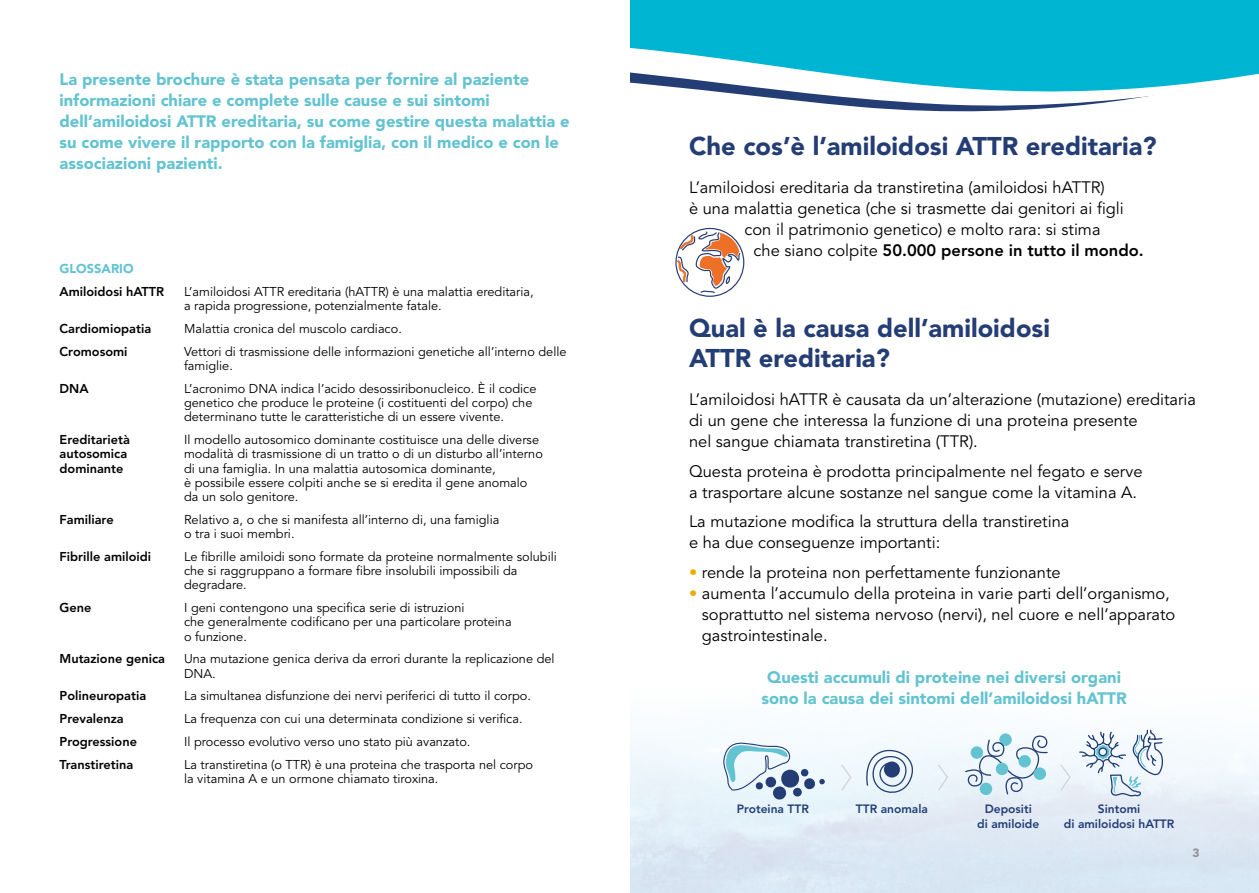
<style>
.page{position:relative;width:1259px;height:893px;background:#fff}
.page>*{position:absolute;margin:0;border:0;box-sizing:border-box;transform-origin:0 0}
.t1{font:900 25.5px/30px "Avenir LT Std";color:#243d75}
.t2{font:16.5px/21px "Avenir LT Std";color:#000}
.t3{font:900 16.5px/21px "Avenir LT Std";color:#63c3d1;text-align:center}
.t4{font:800 16.5px "Avenir LT Std";color:#000}
.t5{font:12.75px/14.2px "Avenir LT Std";color:#000}
.t6{font:800 12.75px "Avenir LT Std";color:#000}
.t7{font:900 12.75px "Avenir LT Std";color:#63c3d1}
.t8{font:800 12px/14.4px "Avenir LT Std";color:#243d75;text-align:center}
.t9{font:900 12px "Avenir LT Std";color:#949292}
.s1{font-weight:400}
.s2{color:#ecac00}
</style>
<div class="page">
<div style="left:630px;top:0;width:629px;height:30px;background:#00b5d2"></div>
<svg style="left:630px;top:30px;width:629px;height:82px;fill:#00b5d2"></svg>
<svg style="left:675px;top:227px;width:70px;height:70px"></svg>
<svg style="left:721px;top:741px;width:104px;height:59px"></svg>
<svg style="left:999px;top:733px;width:12px;height:13px"></svg>
<svg style="left:840px;top:735px;width:231px;height:60px"></svg>
<svg style="left:1078px;top:729px;width:85px;height:69px"></svg>
<p class="t3" style="left:60px;top:68px;width:511px;text-align:left">La presente brochure è stata pensata per fornire al paziente informazioni chiare e complete sulle cause e sui sintomi dell’amiloidosi ATTR ereditaria, su come gestire questa malattia e su come vivere il rapporto con la famiglia, con il medico e con le associazioni pazienti.</p>
<p class="t7" style="left:60px;top:261px;width:76px">GLOSSARIO</p>
<p class="t6" style="left:60px;top:284px;width:106px">Amiloidosi hATTR</p>
<p class="t5" style="left:184px;top:285px;width:351px">L’amiloidosi ATTR ereditaria (hATTR) è una malattia ereditaria, a rapida progressione, potenzialmente fatale.</p>
<p class="t6" style="left:60px;top:321px;width:93px">Cardiomiopatia</p>
<p class="t5" style="left:184px;top:322px;width:219px">Malattia cronica del muscolo cardiaco.</p>
<p class="t6" style="left:60px;top:344px;width:69px">Cromosomi</p>
<p class="t5" style="left:184px;top:345px;width:384px">Vettori di trasmissione delle informazioni genetiche all’interno delle famiglie.</p>
<p class="t6" style="left:60px;top:381px;width:31px">DNA</p>
<p class="t5" style="left:184px;top:382px;width:354px">L’acronimo DNA indica l’acido desossiribonucleico. È il codice genetico che produce le proteine (i costituenti del corpo) che determinano tutte le caratteristiche di un essere vivente.</p>
<p class="t6" style="left:60px;top:432px;width:72px">Ereditarietà</p>
<p class="t5" style="left:184px;top:433px;width:356px">Il modello autosomico dominante costituisce una delle diverse</p>
<p class="t6" style="left:60px;top:446px;width:69px">autosomica</p>
<p class="t5" style="left:184px;top:447px;width:360px">modalità di trasmissione di un tratto o di un disturbo all’interno</p>
<p class="t6" style="left:60px;top:461px;width:65px">dominante</p>
<p class="t5" style="left:184px;top:461px;width:345px">di una famiglia. In una malattia autosomica dominante,<br>è possibile essere colpiti anche se si eredita il gene anomalo da un solo genitore.</p>
<p class="t6" style="left:60px;top:512px;width:56px">Familiare</p>
<p class="t5" style="left:184px;top:513px;width:317px">Relativo a, o che si manifesta all’interno di, una famiglia o tra i suoi membri.</p>
<p class="t6" style="left:60px;top:549px;width:93px">Fibrille amiloidi</p>
<p class="t5" style="left:184px;top:550px;width:374px">Le fibrille amiloidi sono formate da proteine normalmente solubili che si raggruppano a formare fibre insolubili impossibili da degradare.</p>
<p class="t6" style="left:60px;top:600px;width:33px">Gene</p>
<p class="t5" style="left:184px;top:601px;width:329px">I geni contengono una specifica serie di istruzioni<br>che generalmente codificano per una particolare proteina o funzione.</p>
<p class="t6" style="left:60px;top:651px;width:107px">Mutazione genica</p>
<p class="t5" style="left:184px;top:652px;width:372px">Una mutazione genica deriva da errori durante la replicazione del<br>DNA.</p>
<p class="t6" style="left:60px;top:688px;width:88px">Polineuropatia</p>
<p class="t5" style="left:184px;top:689px;width:348px">La simultanea disfunzione dei nervi periferici di tutto il corpo.</p>
<p class="t6" style="left:60px;top:711px;width:66px">Prevalenza</p>
<p class="t5" style="left:184px;top:712px;width:340px">La frequenza con cui una determinata condizione si verifica.</p>
<p class="t6" style="left:60px;top:734px;width:79px">Progressione</p>
<p class="t5" style="left:184px;top:735px;width:288px">Il processo evolutivo verso uno stato più avanzato.</p>
<p class="t6" style="left:60px;top:757px;width:75px">Transtiretina</p>
<p class="t5" style="left:184px;top:758px;width:350px">La transtiretina (o TTR) è una proteina che trasporta nel corpo la vitamina A e un ormone chiamato tiroxina.</p>
<h1 class="t1" style="left:689px;top:131px;width:469px">Che cos’è l’amiloidosi ATTR ereditaria?</h1>
<p class="t2" style="left:689px;top:178px;width:417px">L’amiloidosi ereditaria da transtiretina (amiloidosi hATTR)</p>
<p class="t2" style="left:689px;top:199px;width:436px">è una malattia genetica (che si trasmette dai genitori ai figli</p>
<p class="t2" style="left:744px;top:220px;width:357px">con il patrimonio genetico) e molto rara: si stima</p>
<p class="t4" style="left:753px;top:241px;width:392px"><span class="s1">che siano colpite</span> 50.000 persone in tutto il mondo.</p>
<h1 class="t1" style="left:689px;top:313px;width:362px">Qual è la causa dell’amiloidosi<br>ATTR ereditaria?</h1>
<p class="t2" style="left:689px;top:390px;width:508px">L’amiloidosi hATTR è causata da un’alterazione (mutazione) ereditaria di un gene che interessa la funzione di una proteina presente<br>nel sangue chiamata transtiretina (TTR).</p>
<p class="t2" style="left:689px;top:461px;width:455px">Questa proteina è prodotta principalmente nel fegato e serve a trasportare alcune sostanze nel sangue come la vitamina A.</p>
<p class="t2" style="left:689px;top:512px;width:382px">La mutazione modifica la struttura della transtiretina e ha due conseguenze importanti:</p>
<p class="t2" style="left:689px;top:562px;width:373px"><span class="s2">•</span> rende la proteina non perfettamente funzionante</p>
<p class="t2" style="left:702px;top:583px;width:475px;text-indent:-13px"><span class="s2">•</span> aumenta l’accumulo della proteina in varie parti dell’organismo, soprattutto nel sistema nervoso (nervi), nel cuore e nell’apparato gastrointestinale.</p>
<p class="t3" style="left:761px;top:667px;width:367px">Questi accumuli di proteine nei diversi organi sono la causa dei sintomi dell’amiloidosi hATTR</p>
<p class="t8" style="left:737px;top:802px;width:73px">Proteina TTR</p>
<p class="t8" style="left:856px;top:802px;width:73px">TTR anomala</p>
<p class="t8" style="left:977px;top:802px;width:64px">Depositi<br>di amiloide</p>
<p class="t8" style="left:1064px;top:802px;width:112px">Sintomi<br>di amiloidosi hATTR</p>
<p class="t9" style="left:1192px;top:845px;width:9px">3</p>
</div>
